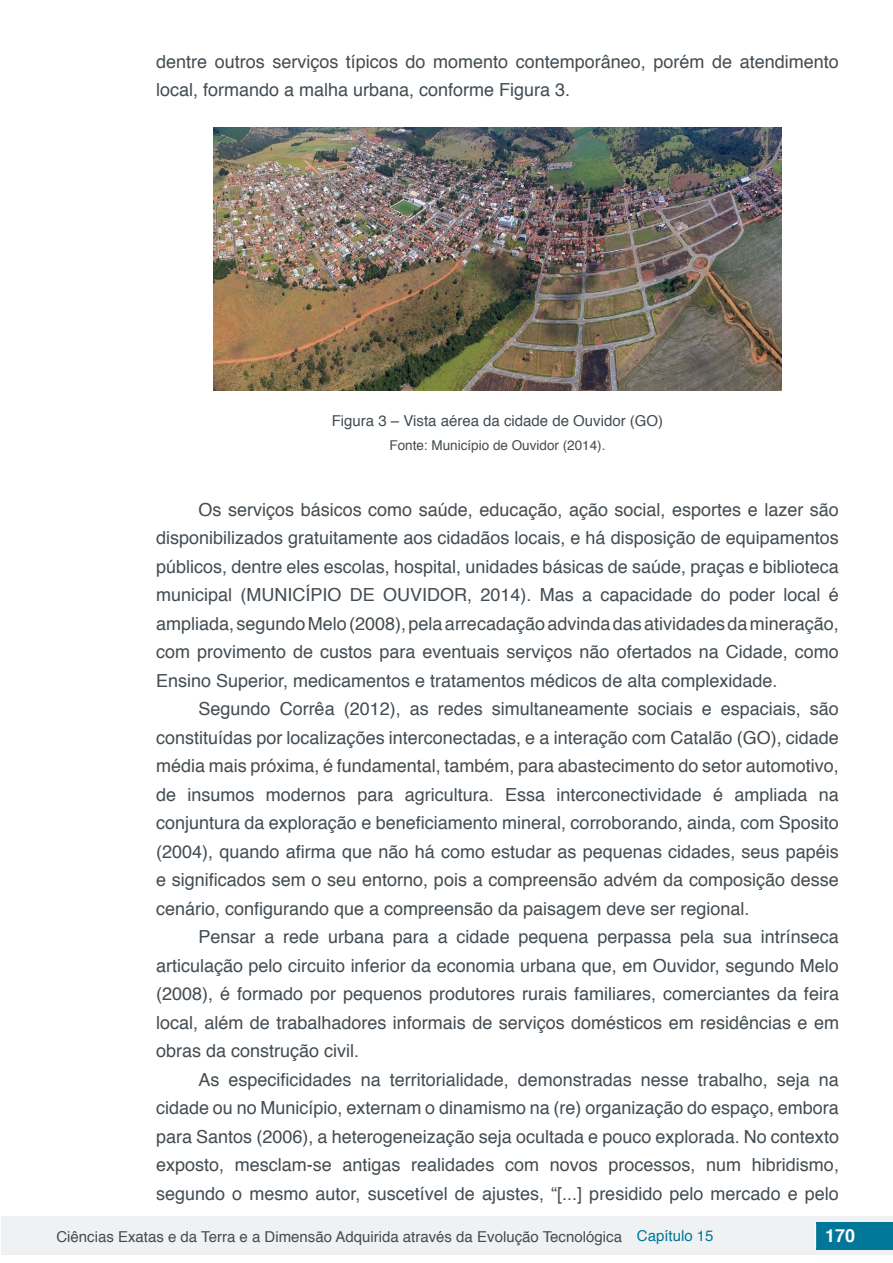
<style>
.page{position:relative;width:893px;height:1263px;background:#fff}
.page>*{position:absolute;margin:0;border:0;box-sizing:border-box;transform-origin:0 0}
.t1{font:18px/28.5px "Helvetica";color:#434c52;text-align:justify}
.t2{font:700 18px "Helvetica";color:#fff}
.t3{font:15px "Helvetica";color:#434c52}
.t4{font:13.5px "Helvetica";color:#434c52}
.s1{color:#007699}
</style>
<div class="page">
<div style="left:1px;top:1216px;width:891px;height:38px;background:#f0f1f2"></div>
<div style="left:816px;top:1222px;width:77px;height:27px;background:#007699"></div>
<svg style="left:815px;top:1224px;width:1px;height:24px"></svg>
<img style="left:213px;top:128px;width:569px;height:263px">
<p class="t1" style="left:156px;top:47px;width:684px">dentre outros serviços típicos do momento contemporâneo, porém de atendimento local, formando a malha urbana, conforme Figura 3.</p>
<p class="t3" style="left:332px;top:409px;width:333px">Figura 3 – Vista aérea da cidade de Ouvidor (GO)</p>
<p class="t4" style="left:389px;top:435px;width:218px">Fonte: Município de Ouvidor (2014).</p>
<p class="t1" style="left:156px;top:496px;width:684px;text-indent:43px">Os serviços básicos como saúde, educação, ação social, esportes e lazer são disponibilizados gratuitamente aos cidadãos locais, e há disposição de equipamentos públicos, dentre eles escolas, hospital, unidades básicas de saúde, praças e biblioteca municipal (MUNICÍPIO DE OUVIDOR, 2014). Mas a capacidade do poder local é ampliada, segundo Melo (2008), pela arrecadação advinda das atividades da mineração, com provimento de custos para eventuais serviços não ofertados na Cidade, como Ensino Superior, medicamentos e tratamentos médicos de alta complexidade.</p>
<p class="t1" style="left:156px;top:695px;width:684px;text-indent:43px">Segundo Corrêa (2012), as redes simultaneamente sociais e espaciais, são constituídas por localizações interconectadas, e a interação com Catalão (GO), cidade média mais próxima, é fundamental, também, para abastecimento do setor automotivo, de insumos modernos para agricultura. Essa interconectividade é ampliada na conjuntura da exploração e beneficiamento mineral, corroborando, ainda, com Sposito (2004), quando afirma que não há como estudar as pequenas cidades, seus papéis e significados sem o seu entorno, pois a compreensão advém da composição desse cenário, configurando que a compreensão da paisagem deve ser regional.</p>
<p class="t1" style="left:156px;top:923px;width:684px;text-indent:43px">Pensar a rede urbana para a cidade pequena perpassa pela sua intrínseca articulação pelo circuito inferior da economia urbana que, em Ouvidor, segundo Melo (2008), é formado por pequenos produtores rurais familiares, comerciantes da feira local, além de trabalhadores informais de serviços domésticos em residências e em obras da construção civil.</p>
<p class="t1" style="left:156px;top:1066px;width:684px;text-indent:43px">As especificidades na territorialidade, demonstradas nesse trabalho, seja na cidade ou no Município, externam o dinamismo na (re) organização do espaço, embora para Santos (2006), a heterogeneização seja ocultada e pouco explorada. No contexto exposto, mesclam-se antigas realidades com novos processos, num hibridismo, segundo o mesmo autor, suscetível de ajustes, “[...] presidido pelo mercado e pelo</p>
<p class="t3" style="left:56px;top:1225px;width:659px">Ciências Exatas e da Terra e a Dimensão Adquirida através da Evolução Tecnológica <span class="s1">Capítulo 15</span></p>
<p class="t2" style="left:825px;top:1221px;width:32px">170</p>
</div>
